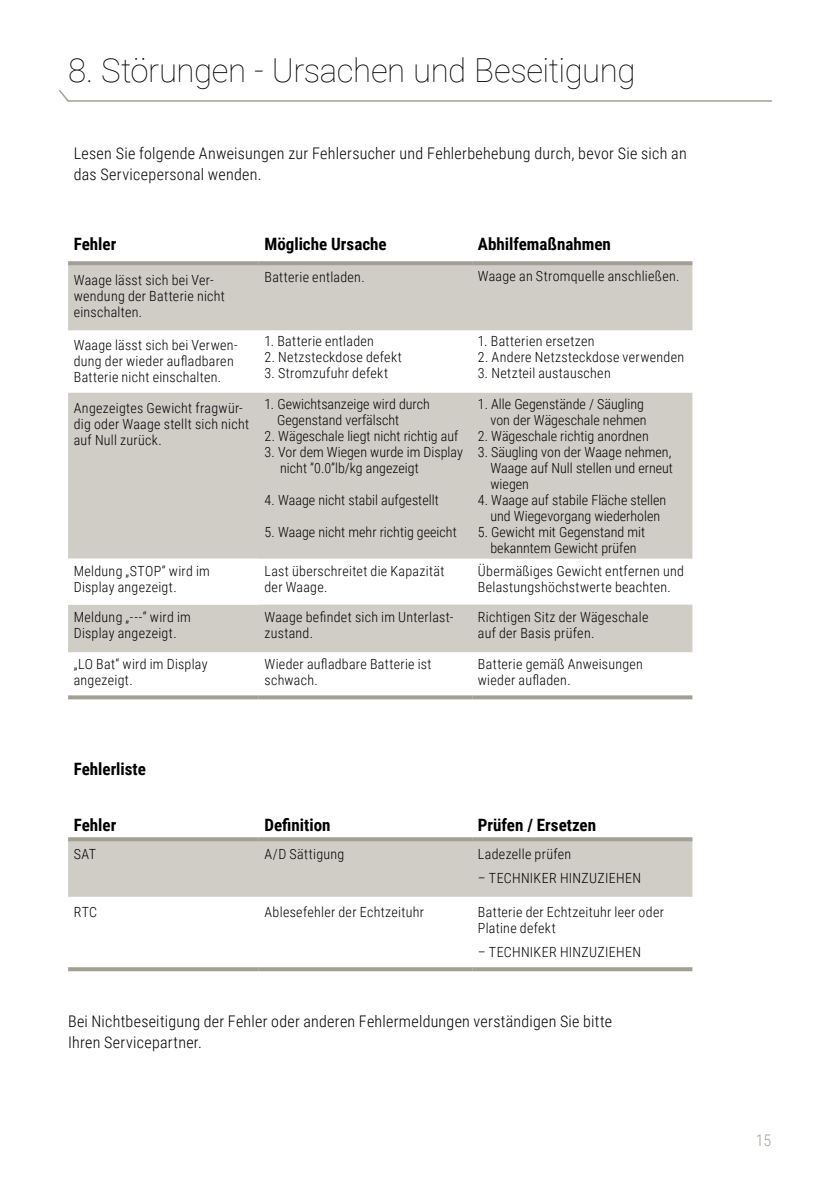
<style>
.page{position:relative;width:840px;height:1191px;background:#fff}
.page>*{position:absolute;margin:0;border:0;box-sizing:border-box;transform-origin:0 0}
.t1{font:100 33px "Roboto";letter-spacing:-.015em;color:#000}
.t2{font:700 17px "Roboto Condensed";color:#000}
.t3{font:300 16px/21px "Roboto Condensed";letter-spacing:.02em;color:#010202}
.t4{font:300 16px/21px "Roboto Condensed";letter-spacing:.015em;color:#000}
.t5{font:300 16px "Roboto Condensed";color:#a3a094}
.t6{font:300 14px/16px "Roboto Condensed";letter-spacing:.015em;color:#000}
</style>
<div class="page">
<svg style="left:68px;top:265px;width:624px;height:293px;fill:#d0cdc7"></svg>
<svg style="left:68px;top:558px;width:624px;height:339px"></svg>
<div style="left:68px;top:841px;width:624px;height:55px;background:#d0cdc7"></div>
<svg style="left:68px;top:261px;width:191px;height:4px"></svg>
<svg style="left:259px;top:261px;width:213px;height:4px"></svg>
<svg style="left:472px;top:261px;width:220px;height:4px"></svg>
<svg style="left:68px;top:837px;width:191px;height:4px"></svg>
<svg style="left:259px;top:837px;width:213px;height:4px"></svg>
<svg style="left:472px;top:837px;width:220px;height:4px"></svg>
<svg style="left:68px;top:695px;width:191px;height:4px"></svg>
<svg style="left:259px;top:695px;width:213px;height:4px"></svg>
<svg style="left:472px;top:695px;width:220px;height:4px"></svg>
<svg style="left:68px;top:967px;width:191px;height:4px"></svg>
<svg style="left:259px;top:967px;width:213px;height:4px"></svg>
<svg style="left:472px;top:967px;width:220px;height:4px"></svg>
<svg style="left:59px;top:90px;width:713px;height:12px"></svg>
<h1 class="t1" style="left:68px;top:47px;width:568px">8. Störungen - Ursachen und Beseitigung</h1>
<p class="t3" style="left:74px;top:142px;width:614px">Lesen Sie folgende Anweisungen zur Fehlersucher und Fehlerbehebung durch, bevor Sie sich an das Servicepersonal wenden.</p>
<p class="t2" style="left:74px;top:232px;width:44px">Fehler</p>
<p class="t2" style="left:264px;top:232px;width:124px">Mögliche Ursache</p>
<p class="t2" style="left:477px;top:232px;width:134px">Abhilfemaßnahmen</p>
<p class="t6" style="left:74px;top:272px;width:153px">Waage lässt sich bei Ver&shy;wendung der Batterie nicht einschalten.</p>
<p class="t6" style="left:264px;top:269px;width:102px">Batterie entladen.</p>
<p class="t6" style="left:477px;top:268px;width:203px">Waage an Stromquelle anschließen.</p>
<p class="t6" style="left:74px;top:337px;width:165px">Waage lässt sich bei Verwen&shy;dung der wieder aufladbaren<br>Batterie nicht einschalten.</p>
<p class="t6" style="left:264px;top:333px;width:111px">1. Batterie entladen</p>
<p class="t6" style="left:477px;top:333px;width:118px">1. Batterien ersetzen</p>
<p class="t6" style="left:477px;top:349px;width:208px">2. Andere Netzsteckdose verwenden</p>
<p class="t6" style="left:477px;top:365px;width:134px">3. Netzteil austauschen</p>
<p class="t6" style="left:264px;top:349px;width:139px">2. Netzsteckdose defekt</p>
<p class="t6" style="left:264px;top:365px;width:125px">3. Stromzufuhr defekt</p>
<p class="t6" style="left:74px;top:399px;width:177px">Angezeigtes Gewicht fragwür&shy;dig oder Waage stellt sich nicht auf Null zurück.</p>
<p class="t6" style="left:277px;top:395px;width:154px;text-indent:-13px">1. Gewichtsanzeige wird durch<br>Gegenstand verfälscht</p>
<p class="t6" style="left:264px;top:427px;width:195px">2. Wägeschale liegt nicht richtig auf</p>
<p class="t6" style="left:280px;top:443px;width:184px;text-indent:-16px">3. Vor dem Wiegen wurde im Display nicht ”0.0”lb/kg angezeigt</p>
<p class="t6" style="left:264px;top:491px;width:176px">4. Waage nicht stabil aufgestellt</p>
<p class="t6" style="left:264px;top:523px;width:194px">5. Waage nicht mehr richtig geeicht</p>
<p class="t6" style="left:477px;top:395px;width:170px;text-align:right">1. Alle Gegenstände / Säugling von der Wägeschale nehmen</p>
<p class="t6" style="left:477px;top:427px;width:172px">2. Wägeschale richtig anordnen</p>
<p class="t6" style="left:490px;top:443px;width:184px;text-align:justify;text-indent:-13px">3. Säugling von der Waage nehmen, Waage auf Null stellen und erneut wiegen</p>
<p class="t6" style="left:477px;top:491px;width:190px;text-align:center">4. Waage auf stabile Fläche stellen und Wiegevorgang wiederholen</p>
<p class="t6" style="left:477px;top:523px;width:169px;text-align:center">5. Gewicht mit Gegenstand mit bekanntem Gewicht prüfen</p>
<p class="t6" style="left:74px;top:562px;width:138px">Meldung „STOP“ wird im<br>Display angezeigt.</p>
<p class="t6" style="left:264px;top:562px;width:181px">Last überschreitet die Kapazität der Waage.</p>
<p class="t6" style="left:477px;top:562px;width:207px">Übermäßiges Gewicht entfernen und<br>Belastungshöchstwerte beachten.</p>
<p class="t6" style="left:74px;top:608px;width:119px">Meldung „---“ wird im<br>Display angezeigt.</p>
<p class="t6" style="left:264px;top:608px;width:190px">Waage befindet sich im Unterlast&shy;zustand.</p>
<p class="t6" style="left:477px;top:608px;width:172px">Richtigen Sitz der Wägeschale auf der Basis prüfen.</p>
<p class="t6" style="left:74px;top:656px;width:135px">„LO Bat“ wird im Display angezeigt.</p>
<p class="t6" style="left:264px;top:656px;width:169px">Wieder aufladbare Batterie ist schwach.</p>
<p class="t6" style="left:477px;top:656px;width:166px">Batterie gemäß Anweisungen wieder aufladen.</p>
<p class="t2" style="left:74px;top:757px;width:74px">Fehlerliste</p>
<p class="t2" style="left:74px;top:813px;width:44px">Fehler</p>
<p class="t2" style="left:264px;top:813px;width:68px">Definition</p>
<p class="t2" style="left:477px;top:813px;width:120px">Prüfen / Ersetzen</p>
<p class="t6" style="left:74px;top:846px;width:24px">SAT</p>
<p class="t6" style="left:264px;top:846px;width:81px">A/D Sättigung</p>
<p class="t6" style="left:477px;top:846px;width:95px">Ladezelle prüfen</p>
<p class="t6" style="left:477px;top:870px;width:164px">– TECHNIKER HINZUZIEHEN</p>
<p class="t6" style="left:74px;top:903px;width:25px">RTC</p>
<p class="t6" style="left:264px;top:903px;width:161px">Ablesefehler der Echtzeituhr</p>
<p class="t6" style="left:477px;top:903px;width:187px">Batterie der Echtzeituhr leer oder<br>Platine defekt</p>
<p class="t6" style="left:477px;top:943px;width:164px">– TECHNIKER HINZUZIEHEN</p>
<p class="t4" style="left:68px;top:1010px;width:545px">Bei Nichtbeseitigung der Fehler oder anderen Fehlermeldungen verständigen Sie bitte<br>Ihren Servicepartner.</p>
<p class="t5" style="left:755px;top:1129px;width:17px">15</p>
</div>
